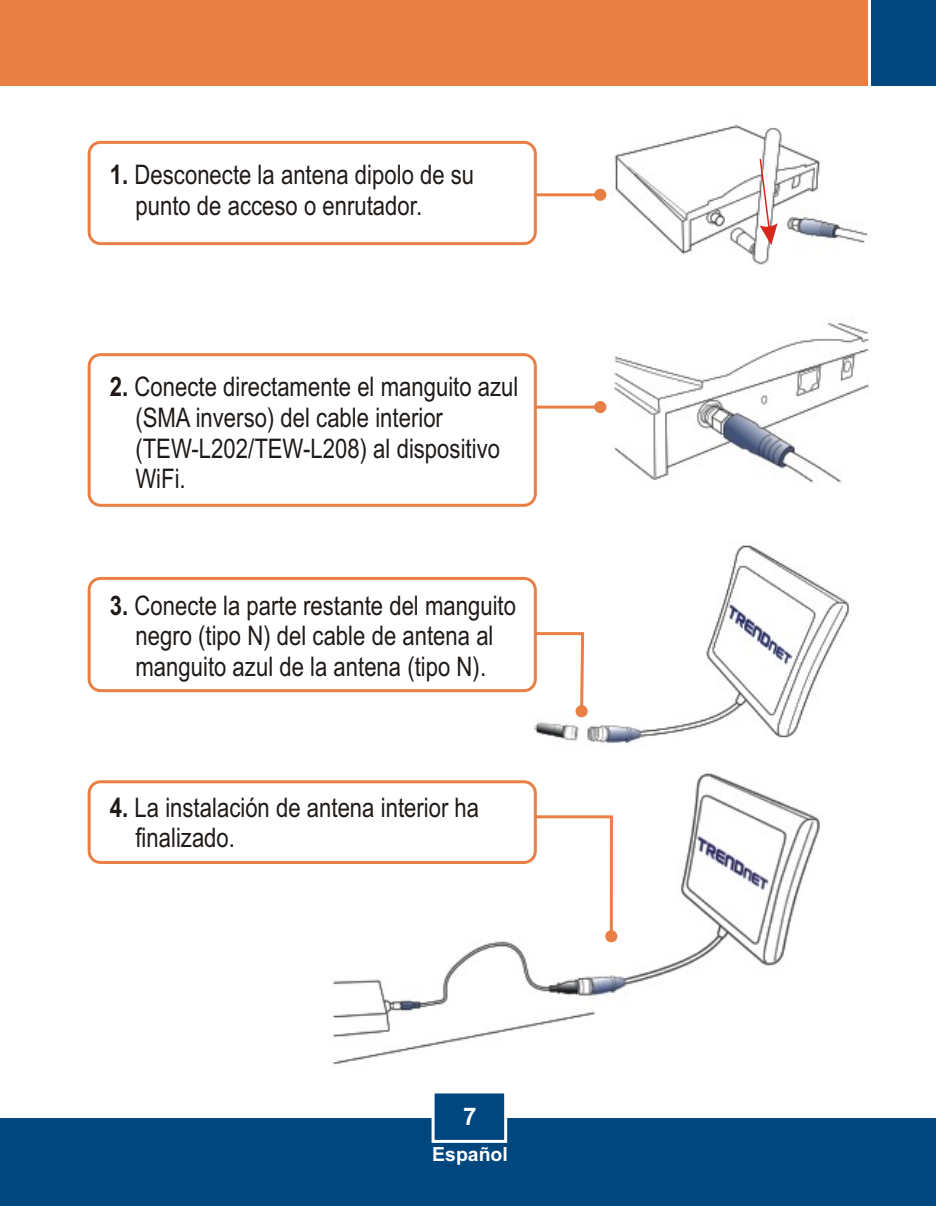
<style>
.page{position:relative;width:936px;height:1206px;background:#fff}
.page>*{position:absolute;margin:0;border:0;box-sizing:border-box;transform-origin:0 0}
.t1{font:27px/30.6px "Arial Narrow";color:#1f1a17}
.t2{font:700 24.3px "Arial";color:#fff}
.t3{font:700 19.5px "Arial";color:#fff}
.s1{font-weight:700}
</style>
<div class="page">
<div style="left:0;top:1118px;width:936px;height:88px;background:#004780"></div>
<div style="left:0;top:0;width:868px;height:85px;background:#e88045"></div>
<div style="left:871px;top:0;width:65px;height:85px;background:#004780"></div>
<svg style="left:431px;top:1093px;width:77px;height:50px"></svg>
<img style="left:333px;top:773px;width:487px;height:292px">
<img style="left:533px;top:545px;width:317px;height:199px">
<svg style="left:537px;top:189px;width:69px;height:12px"></svg>
<div style="left:88px;top:141px;width:449px;height:104px;background:#fff;border:3px solid #e88045;border-radius:11px"></div>
<svg style="left:537px;top:401px;width:69px;height:12px"></svg>
<div style="left:88px;top:353px;width:449px;height:154px;background:#fff;border:3px solid #e88045;border-radius:11px"></div>
<svg style="left:257px;top:632px;width:331px;height:85px"></svg>
<div style="left:88px;top:577px;width:449px;height:115px;background:#fff;border:3px solid #e88045;border-radius:11px"></div>
<img style="left:614px;top:125px;width:254px;height:140px">
<img style="left:614px;top:323px;width:255px;height:160px">
<svg style="left:760px;top:159px;width:18px;height:86px"></svg>
<svg style="left:382px;top:811px;width:235px;height:131px"></svg>
<div style="left:88px;top:780px;width:449px;height:84px;background:#fff;border:3px solid #e88045;border-radius:11px"></div>
<p class="t1" style="left:135px;top:162px;width:340px;text-indent:-25px"><span class="s1">1.</span> Desconecte la antena dipolo de su punto de acceso o enrutador.</p>
<p class="t1" style="left:135px;top:374px;width:385px;text-indent:-25px"><span class="s1">2.</span> Conecte directamente el manguito azul (SMA inverso) del cable interior (TEW-L202/TEW-L208) al dispositivo<br>WiFi.</p>
<p class="t1" style="left:110px;top:592px;width:408px;text-align:center"><span class="s1">3.</span> Conecte la parte restante del manguito negro (tipo N) del cable de antena al manguito azul de la antena (tipo N).</p>
<p class="t1" style="left:135px;top:794px;width:345px;text-indent:-25px"><span class="s1">4.</span> La instalación de antena interior ha finalizado.</p>
<p class="t2" style="left:463px;top:1108px;width:15px">7</p>
<p class="t3" style="left:432px;top:1147px;width:77px">Español</p>
</div>
